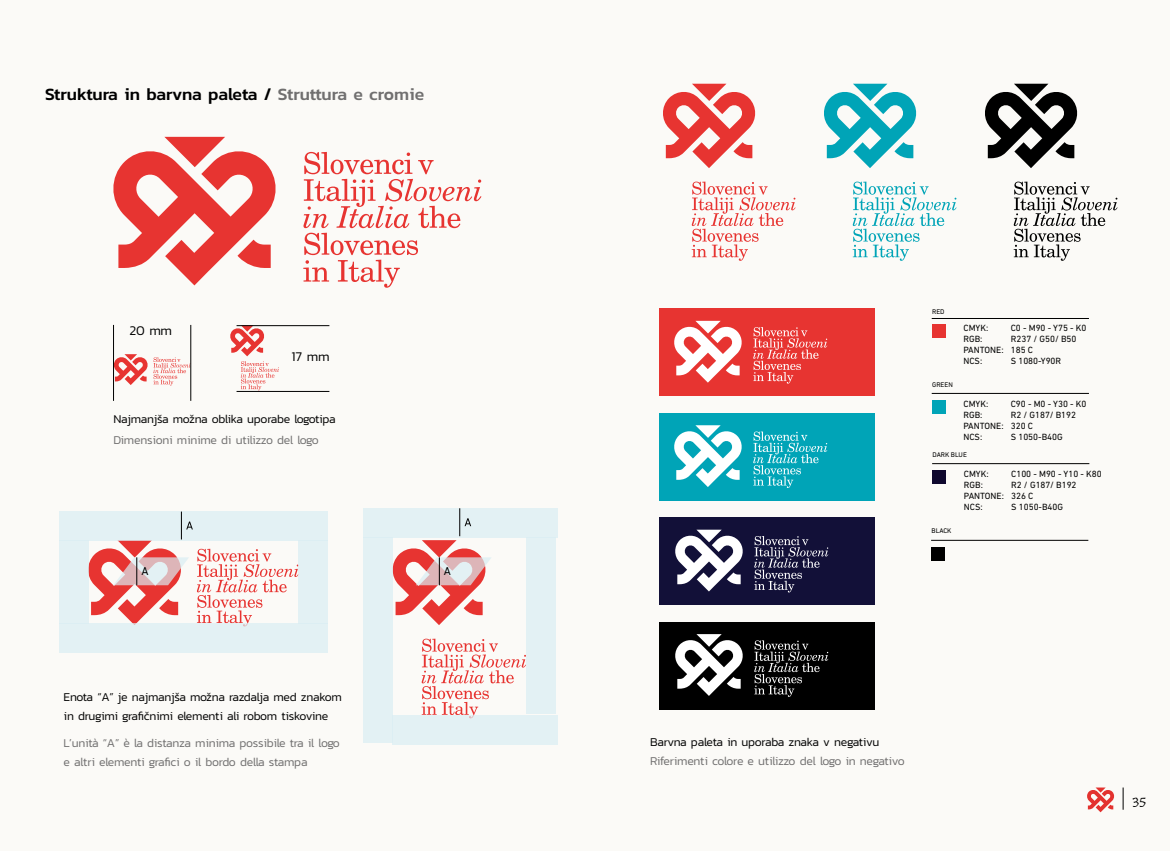
<style>
.page{position:relative;width:1170px;height:851px;background:#fff}
.page>*{position:absolute;margin:0;border:0;box-sizing:border-box;transform-origin:0 0}
.t1{font:500 17.5px "Kanit";letter-spacing:-.02em;color:#000}
.t2{font:15px "Katari";color:#000}
.t3{font:300 13.5px "Kanit";letter-spacing:-.02em;color:#000}
.t4{font:300 12.12px/19.2px "Kanit";letter-spacing:-.02em;color:#706f6f}
.t5{font:300 12.12px/18.9px "Kanit";letter-spacing:-.02em;color:#000}
.t6{font:11.75px "DIN Next LT Pro";color:#000}
.t7{font:9.12px/11px "DIN Next LT Pro";color:#000}
.t8{font:6.88px "DIN Next LT Pro";color:#000}
.s1{color:#706f6f}
</style>
<div class="page">
<div style="left:0;top:0;width:1169px;height:850px;background:#fbfaf7"></div>
<svg style="left:113px;top:137px;width:163px;height:148px"></svg>
<svg style="left:303px;top:152px;width:178px;height:136px"></svg>
<svg style="left:114px;top:354px;width:76px;height:31px"></svg>
<svg style="left:230px;top:326px;width:49px;height:64px"></svg>
<svg style="left:691px;top:181px;width:104px;height:80px"></svg>
<svg style="left:663px;top:84px;width:93px;height:84px"></svg>
<svg style="left:852px;top:181px;width:104px;height:80px"></svg>
<svg style="left:824px;top:84px;width:93px;height:84px"></svg>
<svg style="left:1013px;top:181px;width:104px;height:80px"></svg>
<svg style="left:985px;top:84px;width:93px;height:84px"></svg>
<div style="left:659px;top:308px;width:215px;height:88px;background:#e73431"></div>
<svg style="left:674px;top:321px;width:68px;height:61px"></svg>
<svg style="left:753px;top:327px;width:74px;height:56px"></svg>
<div style="left:659px;top:413px;width:215px;height:87px;background:#00a4b7"></div>
<svg style="left:674px;top:425px;width:68px;height:62px"></svg>
<svg style="left:753px;top:431px;width:74px;height:57px"></svg>
<div style="left:659px;top:621px;width:215px;height:88px;background:#000"></div>
<svg style="left:675px;top:634px;width:68px;height:61px"></svg>
<svg style="left:754px;top:640px;width:74px;height:56px"></svg>
<div style="left:659px;top:517px;width:215px;height:87px;background:#121038"></div>
<svg style="left:675px;top:529px;width:68px;height:62px"></svg>
<svg style="left:754px;top:536px;width:74px;height:56px"></svg>
<div style="left:932px;top:324px;width:13px;height:14px;background:#e73431"></div>
<div style="left:932px;top:400px;width:13px;height:14px;background:#00a4b7"></div>
<hr style="left:931px;top:318px;width:157px;height:1px;background:#000">
<hr style="left:931px;top:393px;width:157px;height:1px;background:#000">
<div style="left:932px;top:470px;width:14px;height:14px;background:#0f082e"></div>
<hr style="left:932px;top:463px;width:157px;height:1px;background:#000">
<div style="left:931px;top:547px;width:14px;height:14px;background:#000"></div>
<hr style="left:931px;top:540px;width:157px;height:1px;background:#000">
<hr style="left:113px;top:325px;width:1px;height:76px;background:#000">
<hr style="left:190px;top:325px;width:1px;height:76px;background:#000">
<hr style="left:236px;top:325px;width:93px;height:1px;background:#000">
<hr style="left:236px;top:391px;width:93px;height:1px;background:#000">
<div style="left:60px;top:511px;width:268px;height:29px;background:#e3f1f4"></div>
<div style="left:59px;top:623px;width:268px;height:29px;background:#e3f1f4"></div>
<div style="left:59px;top:540px;width:29px;height:83px;background:#e3f1f4"></div>
<div style="left:299px;top:540px;width:29px;height:83px;background:#e3f1f4"></div>
<svg style="left:88px;top:511px;width:211px;height:115px"></svg>
<svg style="left:421px;top:638px;width:105px;height:77px"></svg>
<div style="left:363px;top:508px;width:194px;height:29px;background:#e3f1f4"></div>
<div style="left:392px;top:715px;width:165px;height:29px;background:#e3f1f4"></div>
<div style="left:363px;top:537px;width:29px;height:206px;background:#e3f1f4"></div>
<div style="left:527px;top:537px;width:29px;height:177px;background:#e3f1f4"></div>
<svg style="left:392px;top:508px;width:99px;height:117px"></svg>
<h1 class="t1" style="left:45px;top:80px;width:380px">Struktura in barvna paleta / <span class="s1">Struttura e cromie</span></h1>
<h3 class="t3" style="left:129px;top:321px;width:44px">20 mm</h3>
<h3 class="t3" style="left:291px;top:347px;width:39px">17 mm</h3>
<h3 class="t5" style="left:113px;top:409px;width:224px">Najmanjša možna oblika uporabe logotipa</h3>
<h3 class="t4" style="left:113px;top:430px;width:207px">Dimensioni minime di utilizzo del logo</h3>
<p class="t6" style="left:141px;top:564px;width:9px">A</p>
<p class="t6" style="left:444px;top:564px;width:9px">A</p>
<h3 class="t5" style="left:64px;top:687px;width:280px">Enota “A” je najmanjša možna razdalja med znakom in drugimi grafičnimi elementi ali robom tiskovine</h3>
<h3 class="t4" style="left:64px;top:732px;width:278px">L’unità “A” è la distanza minima possibile tra il logo e altri elementi grafici o il bordo della stampa</h3>
<p class="t8" style="left:932px;top:307px;width:14px">RED</p>
<p class="t8" style="left:932px;top:380px;width:22px">GREEN</p>
<p class="t7" style="left:963px;top:322px;width:26px">CMYK:</p>
<p class="t7" style="left:1010px;top:322px;width:77px">C0 - M90 - Y75 - K0</p>
<p class="t7" style="left:963px;top:333px;width:21px">RGB:</p>
<p class="t7" style="left:963px;top:333px;width:115px;text-indent:47px">R237 / G50/ B50<br>PANTONE: 185 C<br>NCS:</p>
<p class="t7" style="left:1010px;top:355px;width:52px">S 1080-Y90R</p>
<p class="t7" style="left:963px;top:398px;width:26px">CMYK:</p>
<p class="t7" style="left:1010px;top:398px;width:77px">C90 - M0 - Y30 - K0</p>
<p class="t7" style="left:963px;top:409px;width:21px">RGB:</p>
<p class="t7" style="left:963px;top:409px;width:114px;text-indent:47px">R2 / G187/ B192<br>PANTONE: 320 C<br>NCS:</p>
<p class="t7" style="left:1010px;top:431px;width:54px">S 1050-B40G</p>
<p class="t8" style="left:932px;top:450px;width:36px">DARK BLUE</p>
<p class="t8" style="left:931px;top:527px;width:21px">BLACK</p>
<p class="t7" style="left:963px;top:468px;width:26px">CMYK:</p>
<p class="t7" style="left:1011px;top:468px;width:92px">C100 - M90 - Y10 - K80</p>
<p class="t7" style="left:963px;top:479px;width:21px">RGB:</p>
<p class="t7" style="left:963px;top:479px;width:114px;text-indent:47px">R2 / G187/ B192<br>PANTONE: 326 C<br>NCS:</p>
<p class="t7" style="left:1011px;top:501px;width:54px">S 1050-B40G</p>
<h3 class="t5" style="left:650px;top:732px;width:231px">Barvna paleta in uporaba znaka v negativu</h3>
<h3 class="t4" style="left:650px;top:751px;width:256px">Riferimenti colore e utilizzo del logo in negativo</h3>
<h2 class="t2" style="left:1131px;top:792px;width:16px">35</h2>
</div>
